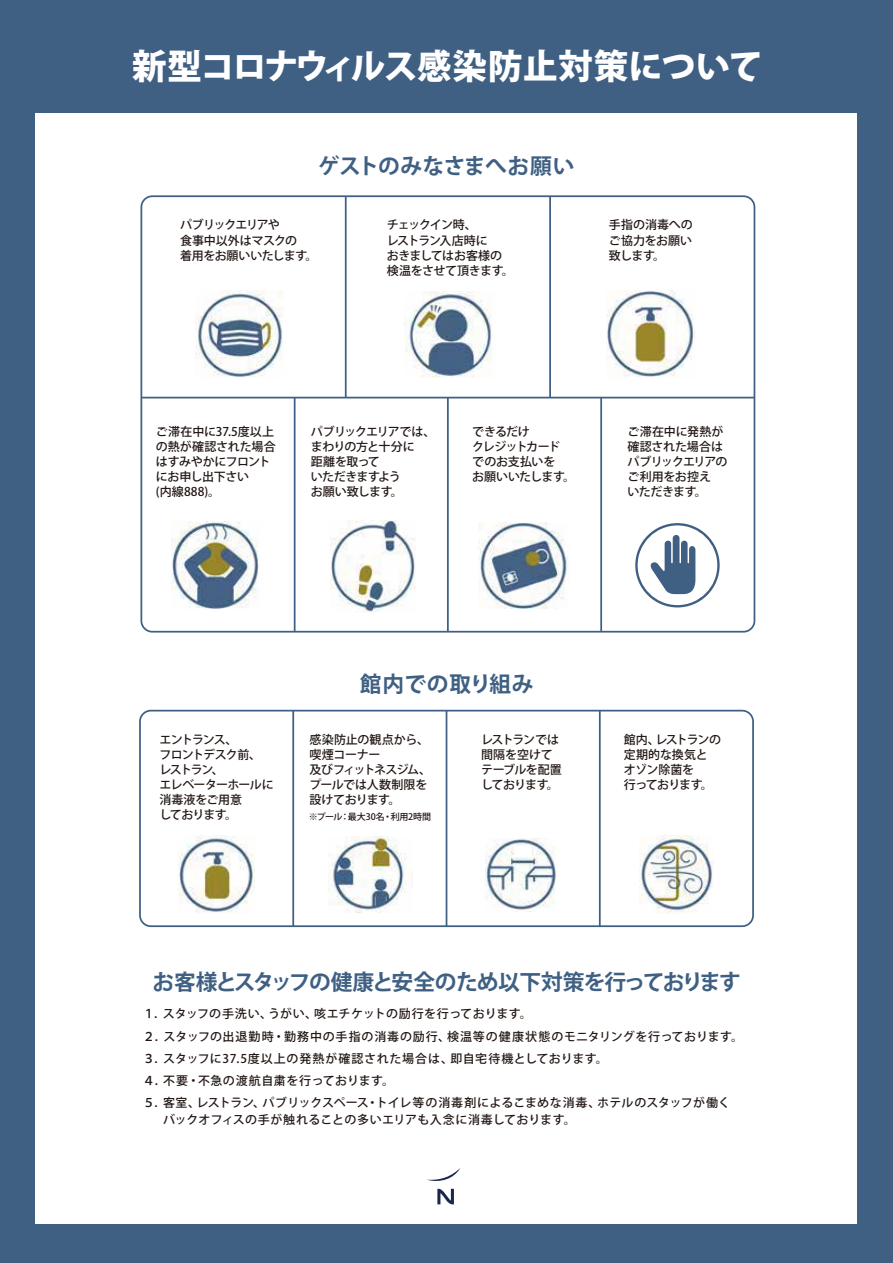
<style>
.page{position:relative;width:893px;height:1263px;background:#3f6083}
.page>*{position:absolute;margin:0;border:0;box-sizing:border-box;transform-origin:0 0}
.t1{font:800 34.5px "Koz Go Pr 6 N";letter-spacing:-.035em;color:#fff}
.t2{font:700 21.75px "Koz Go Pr 6 N";letter-spacing:-.05em;color:#3f6083}
.t3{font:700 21.75px "Koz Go Pr 6 N";letter-spacing:-.03em;color:#3f6083}
.t4{font:700 21.75px "Koz Go Pr 6 N";letter-spacing:.03em;color:#3f6083}
.t5{font:500 12px/15px "Koz Go Pr 6 N";letter-spacing:-.015em;color:#221714}
.t6{font:500 12px/22.4px "Koz Go Pr 6 N";letter-spacing:.04em;color:#221714}
.t7{font:500 12px/15px "Koz Go Pr 6 N";letter-spacing:-.05em;color:#221714}
.t8{font:500 12px/15px "Koz Go Pr 6 N";letter-spacing:-.07em;color:#221714}
.t9{font:500 12px "Koz Go Pr 6 N";letter-spacing:.02em;color:#221714}
.t10{font:500 12px/15px "Koz Go Pr 6 N";letter-spacing:-.035em;color:#221714}
.t11{font:500 9px "Koz Go Pr 6 N";letter-spacing:-.015em;color:#221714}
</style>
<div class="page">
<div style="left:36px;top:113px;width:821px;height:1111px;background:#fff"></div>
<div style="left:140px;top:195px;width:615px;height:438px;border:2px solid #3f6083;border-radius:11px"></div>
<div style="left:139px;top:710px;width:615px;height:217px;border:2px solid #3f6083;border-radius:11px"></div>
<hr style="left:141px;top:397px;width:613px;height:1px;background:#3f6083">
<hr style="left:345px;top:196px;width:2px;height:202px;background:#3f6083">
<hr style="left:549px;top:196px;width:2px;height:202px;background:#3f6083">
<hr style="left:294px;top:398px;width:2px;height:234px;background:#3f6083">
<hr style="left:447px;top:398px;width:2px;height:234px;background:#3f6083">
<hr style="left:600px;top:398px;width:2px;height:234px;background:#3f6083">
<hr style="left:292px;top:711px;width:2px;height:215px;background:#3f6083">
<hr style="left:446px;top:711px;width:1px;height:215px;background:#3f6083">
<hr style="left:599px;top:711px;width:2px;height:215px;background:#3f6083">
<img style="left:405px;top:292px;width:87px;height:86px">
<img style="left:606px;top:290px;width:88px;height:87px">
<img style="left:171px;top:521px;width:88px;height:88px">
<img style="left:330px;top:520px;width:86px;height:92px">
<img style="left:478px;top:522px;width:90px;height:86px">
<img style="left:328px;top:836px;width:83px;height:77px">
<img style="left:178px;top:835px;width:77px;height:79px">
<img style="left:639px;top:835px;width:75px;height:78px">
<img style="left:485px;top:838px;width:71px;height:72px">
<div style="left:514px;top:846px;width:18px;height:11px;background:#fff"></div>
<img style="left:196px;top:291px;width:87px;height:86px">
<svg style="left:427px;top:1168px;width:33px;height:13px"></svg>
<svg style="left:437px;top:1189px;width:17px;height:15px"></svg>
<svg style="left:635px;top:523px;width:85px;height:84px"></svg>
<h1 class="t1" style="left:132px;top:47px;width:632px">新型コロナウィルス感染防止対策について</h1>
<h2 class="t3" style="left:318px;top:154px;width:258px">ゲストのみなさまへお願い</h2>
<p class="t7" style="left:180px;top:218px;width:139px">パブリックエリアや<br>食事中以外はマスクの<br>着用をお願いいたします。</p>
<p class="t7" style="left:387px;top:218px;width:128px">チェックイン時、<br>レストラン入店時に<br>おきましてはお客様の検温をさせて頂きます。</p>
<p class="t5" style="left:609px;top:218px;width:85px;text-align:justify">手指の消毒へのご協力をお願い致します。</p>
<p class="t5" style="left:156px;top:424px;width:121px">ご滞在中に37.5度以上の熱が確認された場合はすみやかにフロントにお申し出下さい<br>(内線888)。</p>
<p class="t7" style="left:311px;top:424px;width:126px">パブリックエリアでは、まわりの方と十分に<br>距離を取って<br>いただきますよう<br>お願い致します。</p>
<p class="t10" style="left:472px;top:424px;width:104px">できるだけ<br>クレジットカード<br>でのお支払いを<br>お願いいたします。</p>
<p class="t5" style="left:627px;top:424px;width:101px">ご滞在中に発熱が確認された場合はパブリックエリアのご利用をお控え<br>いただきます。</p>
<h2 class="t4" style="left:360px;top:672px;width:175px">館内での取り組み</h2>
<p class="t8" style="left:159px;top:733px;width:116px">エントランス、<br>フロントデスク前、レストラン、<br>エレベーターホールに消毒液をご用意<br>しております。</p>
<p class="t5" style="left:310px;top:733px;width:123px">感染防止の観点から、喫煙コーナー<br>及びフィットネスジム、プールでは人数制限を設けております。</p>
<p class="t11" style="left:309px;top:812px;width:124px">※プール：最大30名・利用2時間</p>
<p class="t5" style="left:481px;top:733px;width:82px">レストランでは間隔を空けてテーブルを配置しております。</p>
<p class="t5" style="left:624px;top:733px;width:99px">館内、レストランの定期的な換気とオゾン除菌を<br>行っております。</p>
<h2 class="t2" style="left:152px;top:970px;width:590px">お客様とスタッフの健康と安全のため以下対策を行っております</h2>
<p class="t6" style="left:143px;top:1003px;width:602px">１．スタッフの手洗い、うがい、咳エチケットの励行を行っております。<br>２．スタッフの出退勤時・勤務中の手指の消毒の励行、検温等の健康状態のモニタリングを行っております。３．スタッフに37.5度以上の発熱が確認された場合は、即自宅待機としております。<br>４．不要・不急の渡航自粛を行っております。<br>５．客室、レストラン、パブリックスペース・トイレ等の消毒剤によるこまめな消毒、ホテルのスタッフが働く</p>
<p class="t9" style="left:163px;top:1112px;width:414px">バックオフィスの手が触れることの多いエリアも入念に消毒しております。</p>
</div>
